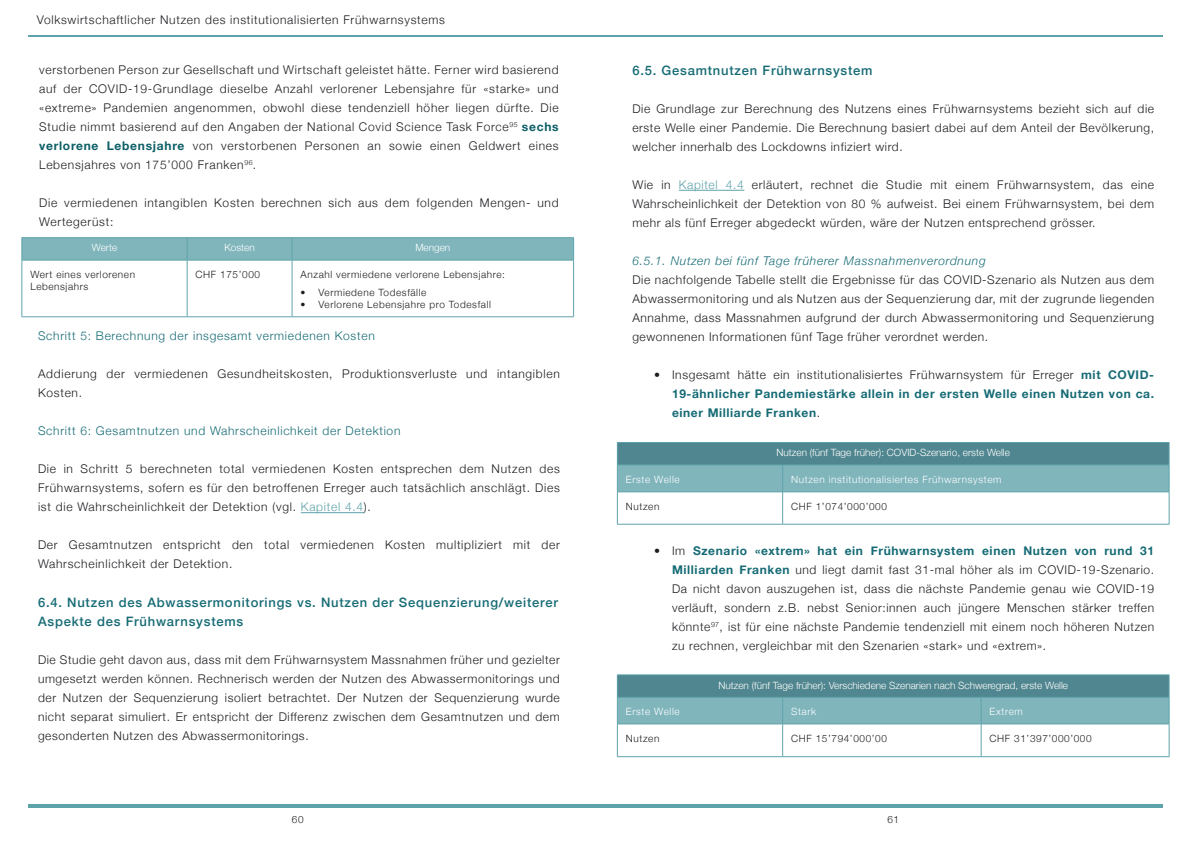
<style>
.page{position:relative;width:1191px;height:842px;background:#fff}
.page>*{position:absolute;margin:0;border:0;box-sizing:border-box;transform-origin:0 0}
.Paragraph_Style_Norm{font:500 13px/19px "Helvetica Neue";letter-spacing:.06em;color:#166b75}
.Paragraph_Style_Norm-2{font:300 12px/19px "Helvetica Neue";letter-spacing:.06em;color:#1d1c21;text-align:justify}
.t1{font:700 12px/19px "Helvetica Neue";letter-spacing:.05em;color:#166b75;text-align:justify}
.Paragraph_Style_Norm-3{font:300 12px "Helvetica Neue";letter-spacing:.06em;color:#166b75}
.Paragraph_Style_Norm-4{font:italic 300 12px "Helvetica Neue";letter-spacing:.06em;color:#166b75}
.Table_cell{font:300 10px/12px "Helvetica Neue";letter-spacing:.06em;color:#1d1c21}
.Table_cell-2{font:300 10px "Helvetica Neue";color:#fff}
.Table_cell-3{font:300 10px "Helvetica Neue";letter-spacing:.06em;color:#fff}
.Paragraph_Style_Norm-5{font:300 10px "Helvetica Neue";color:#1d1c21}
.s1{font-weight:700;color:#0c5e66}
.s2{color:#5fa3aa}
.s3{font-weight:300;color:#1d1c21}
.s4{font-weight:700;color:#166b75}
</style>
<div class="page">
<hr style="left:22px;top:237px;width:165px;height:1px;background:#5fa3aa">
<hr style="left:187px;top:237px;width:105px;height:1px;background:#5fa3aa">
<hr style="left:292px;top:237px;width:282px;height:1px;background:#5fa3aa">
<div style="left:22px;top:238px;width:552px;height:22px;background:#7fb5bb"></div>
<hr style="left:22px;top:260px;width:165px;height:1px;background:#5fa3aa">
<hr style="left:22px;top:260px;width:1px;height:57px;background:#5fa3aa">
<hr style="left:187px;top:260px;width:105px;height:1px;background:#5fa3aa">
<hr style="left:187px;top:260px;width:1px;height:57px;background:#5fa3aa">
<hr style="left:292px;top:260px;width:282px;height:1px;background:#5fa3aa">
<hr style="left:292px;top:260px;width:1px;height:57px;background:#5fa3aa">
<hr style="left:573px;top:260px;width:1px;height:57px;background:#5fa3aa">
<hr style="left:22px;top:317px;width:165px;height:1px;background:#5fa3aa">
<hr style="left:187px;top:317px;width:105px;height:1px;background:#5fa3aa">
<hr style="left:292px;top:317px;width:282px;height:1px;background:#5fa3aa">
<hr style="left:301px;top:512px;width:63px;height:1px;background:#5fa3aa">
<hr style="left:28px;top:35px;width:1134px;height:2px;background:#5fa3aa">
<hr style="left:28px;top:804px;width:1134px;height:3px;background:#5fa3aa">
<hr style="left:679px;top:190px;width:65px;height:1px;background:#5fa3aa">
<svg style="left:617px;top:675px;width:552px;height:49px;background:#699fa7"></svg>
<hr style="left:617px;top:724px;width:165px;height:1px;background:#5fa3aa">
<hr style="left:617px;top:724px;width:1px;height:32px;background:#5fa3aa">
<hr style="left:782px;top:724px;width:199px;height:1px;background:#5fa3aa">
<hr style="left:782px;top:724px;width:1px;height:32px;background:#5fa3aa">
<hr style="left:981px;top:724px;width:188px;height:1px;background:#5fa3aa">
<hr style="left:981px;top:724px;width:1px;height:32px;background:#5fa3aa">
<hr style="left:1168px;top:724px;width:1px;height:32px;background:#5fa3aa">
<hr style="left:617px;top:756px;width:165px;height:1px;background:#5fa3aa">
<hr style="left:782px;top:756px;width:199px;height:1px;background:#5fa3aa">
<hr style="left:981px;top:756px;width:188px;height:1px;background:#5fa3aa">
<hr style="left:617px;top:442px;width:165px;height:1px;background:#5fa3aa">
<hr style="left:782px;top:442px;width:387px;height:1px;background:#5fa3aa">
<svg style="left:617px;top:443px;width:552px;height:49px;background:#699fa7"></svg>
<hr style="left:617px;top:492px;width:165px;height:1px;background:#5fa3aa">
<hr style="left:617px;top:492px;width:1px;height:32px;background:#5fa3aa">
<hr style="left:782px;top:492px;width:387px;height:1px;background:#5fa3aa">
<hr style="left:782px;top:492px;width:1px;height:32px;background:#5fa3aa">
<hr style="left:1168px;top:492px;width:1px;height:32px;background:#5fa3aa">
<hr style="left:617px;top:524px;width:165px;height:1px;background:#5fa3aa">
<hr style="left:782px;top:524px;width:387px;height:1px;background:#5fa3aa">
<p class="Paragraph_Style_Norm-2" style="left:37px;top:9px;width:409px">Volkswirtschaftlicher Nutzen des institutionalisierten Frühwarnsystems</p>
<p class="Paragraph_Style_Norm-2" style="left:39px;top:59px;width:521px">verstorbenen Person zur Gesellschaft und Wirtschaft geleistet hätte. Ferner wird basierend auf der COVID-19-Grundlage dieselbe Anzahl verlorener Lebensjahre für «starke» und «extreme» Pandemien angenommen, obwohl diese tendenziell höher liegen dürfte. Die Studie nimmt basierend auf den Angaben der National Covid Science Task Force<sup>95</sup> <span class="s1">sechs verlorene Lebensjahre</span> von verstorbenen Personen an sowie einen Geldwert eines Lebensjahres von 175’000 Franken<sup>96</sup>.</p>
<p class="Paragraph_Style_Norm-2" style="left:39px;top:192px;width:521px">Die vermiedenen intangiblen Kosten berechnen sich aus dem folgenden Mengen- und<br>Wertegerüst:</p>
<p class="Table_cell-2" style="left:92px;top:240px;width:27px">Werte</p>
<p class="Table_cell-2" style="left:224px;top:240px;width:32px">Kosten</p>
<p class="Table_cell-2" style="left:415px;top:240px;width:36px">Mengen</p>
<p class="Table_cell" style="left:30px;top:268px;width:106px">Wert eines verlorenen<br>Lebensjahrs</p>
<p class="Table_cell" style="left:196px;top:268px;width:66px">CHF 175’000</p>
<p class="Table_cell" style="left:300px;top:268px;width:206px">Anzahl vermiedene verlorene Lebensjahre:</p>
<p class="Table_cell" style="left:300px;top:286px;width:127px">• Vermiedene Todesfälle</p>
<p class="Table_cell" style="left:300px;top:298px;width:192px">• Verlorene Lebensjahre pro Todesfall</p>
<p class="Paragraph_Style_Norm-3" style="left:38px;top:326px;width:338px">Schritt 5: Berechnung der insgesamt vermiedenen Kosten</p>
<p class="Paragraph_Style_Norm-2" style="left:38px;top:364px;width:523px">Addierung der vermiedenen Gesundheitskosten, Produktionsverluste und intangiblen<br>Kosten.</p>
<p class="Paragraph_Style_Norm-3" style="left:38px;top:421px;width:364px">Schritt 6: Gesamtnutzen und Wahrscheinlichkeit der Detektion</p>
<p class="Paragraph_Style_Norm-2" style="left:38px;top:459px;width:523px">Die in Schritt 5 berechneten total vermiedenen Kosten entsprechen dem Nutzen des Frühwarnsystems, sofern es für den betroffenen Erreger auch tatsächlich anschlägt. Dies ist die Wahrscheinlichkeit der Detektion (vgl. <span class="s2">Kapitel 4.4</span>).</p>
<p class="Paragraph_Style_Norm-2" style="left:38px;top:535px;width:523px">Der Gesamtnutzen entspricht den total vermiedenen Kosten multipliziert mit der<br>Wahrscheinlichkeit der Detektion.</p>
<p class="Paragraph_Style_Norm" style="left:38px;top:591px;width:521px">6.4. Nutzen des Abwassermonitorings vs. Nutzen der Sequenzierung/weiterer<br>Aspekte des Frühwarnsystems</p>
<p class="Paragraph_Style_Norm-2" style="left:38px;top:649px;width:523px">Die Studie geht davon aus, dass mit dem Frühwarnsystem Massnahmen früher und gezielter umgesetzt werden können. Rechnerisch werden der Nutzen des Abwassermonitorings und der Nutzen der Sequenzierung isoliert betrachtet. Der Nutzen der Sequenzierung wurde nicht separat simuliert. Er entspricht der Differenz zwischen dem Gesamtnutzen und dem gesonderten Nutzen des Abwassermonitorings.</p>
<p class="Paragraph_Style_Norm" style="left:632px;top:60px;width:242px">6.5. Gesamtnutzen Frühwarnsystem</p>
<p class="Paragraph_Style_Norm-2" style="left:632px;top:98px;width:523px">Die Grundlage zur Berechnung des Nutzens eines Frühwarnsystems bezieht sich auf die erste Welle einer Pandemie. Die Berechnung basiert dabei auf dem Anteil der Bevölkerung, welcher innerhalb des Lockdowns infiziert wird.</p>
<p class="Paragraph_Style_Norm-2" style="left:632px;top:174px;width:523px">Wie in <span class="s2">Kapitel 4.4</span> erläutert, rechnet die Studie mit einem Frühwarnsystem, das eine Wahrscheinlichkeit der Detektion von 80 % aufweist. Bei einem Frühwarnsystem, bei dem mehr als fünf Erreger abgedeckt würden, wäre der Nutzen entsprechend grösser.</p>
<p class="Paragraph_Style_Norm-4" style="left:632px;top:251px;width:355px">6.5.1. Nutzen bei fünf Tage früherer Massnahmenverordnung</p>
<p class="Paragraph_Style_Norm-2" style="left:632px;top:269px;width:523px">Die nachfolgende Tabelle stellt die Ergebnisse für das COVID-Szenario als Nutzen aus dem Abwassermonitoring und als Nutzen aus der Sequenzierung dar, mit der zugrunde liegenden Annahme, dass Massnahmen aufgrund der durch Abwassermonitoring und Sequenzierung gewonnenen Informationen fünf Tage früher verordnet werden.</p>
<p class="t1" style="left:672px;top:366px;width:483px;text-indent:-18px"><span class="s3">• Insgesamt hätte ein institutionalisiertes Frühwarnsystem für Erreger</span> mit COVID-19-ähnlicher Pandemiestärke allein in der ersten Welle einen Nutzen von ca. einer Milliarde Franken<span class="s3">.</span></p>
<p class="Table_cell-2" style="left:776px;top:444px;width:235px">Nutzen (fünf Tage früher): COVID-Szenario, erste Welle</p>
<p class="Table_cell-3" style="left:626px;top:471px;width:55px">Erste Welle</p>
<p class="Table_cell-3" style="left:791px;top:471px;width:212px">Nutzen institutionalisiertes Frühwarnsystem</p>
<p class="Table_cell" style="left:626px;top:500px;width:35px">Nutzen</p>
<p class="Table_cell" style="left:791px;top:500px;width:97px">CHF 1’074’000’000</p>
<p class="Paragraph_Style_Norm-2" style="left:672px;top:541px;width:483px;text-indent:-18px">• Im <span class="s4">Szenario «extrem» hat ein Frühwarnsystem einen Nutzen von rund 31<br>Milliarden Franken</span> und liegt damit fast 31-mal höher als im COVID-19-Szenario.<br>Da nicht davon auszugehen ist, dass die nächste Pandemie genau wie COVID-19 verläuft, sondern z.B. nebst Senior:innen auch jüngere Menschen stärker treffen könnte<sup>97</sup>, ist für eine nächste Pandemie tendenziell mit einem noch höheren Nutzen zu rechnen, vergleichbar mit den Szenarien «stark» und «extrem».</p>
<p class="Table_cell-2" style="left:718px;top:677px;width:351px">Nutzen (fünf Tage früher): Verschiedene Szenarien nach Schweregrad, erste Welle</p>
<p class="Table_cell-3" style="left:626px;top:704px;width:55px">Erste Welle</p>
<p class="Table_cell-2" style="left:791px;top:704px;width:26px">Stark</p>
<p class="Table_cell-2" style="left:989px;top:704px;width:35px">Extrem</p>
<p class="Table_cell" style="left:626px;top:732px;width:35px">Nutzen</p>
<p class="Table_cell" style="left:791px;top:732px;width:97px">CHF 15’794’000’00</p>
<p class="Table_cell" style="left:989px;top:732px;width:103px">CHF 31’397’000’000</p>
<p class="Paragraph_Style_Norm-5" style="left:292px;top:811px;width:13px">60</p>
<p class="Paragraph_Style_Norm-5" style="left:887px;top:811px;width:13px">61</p>
</div>
